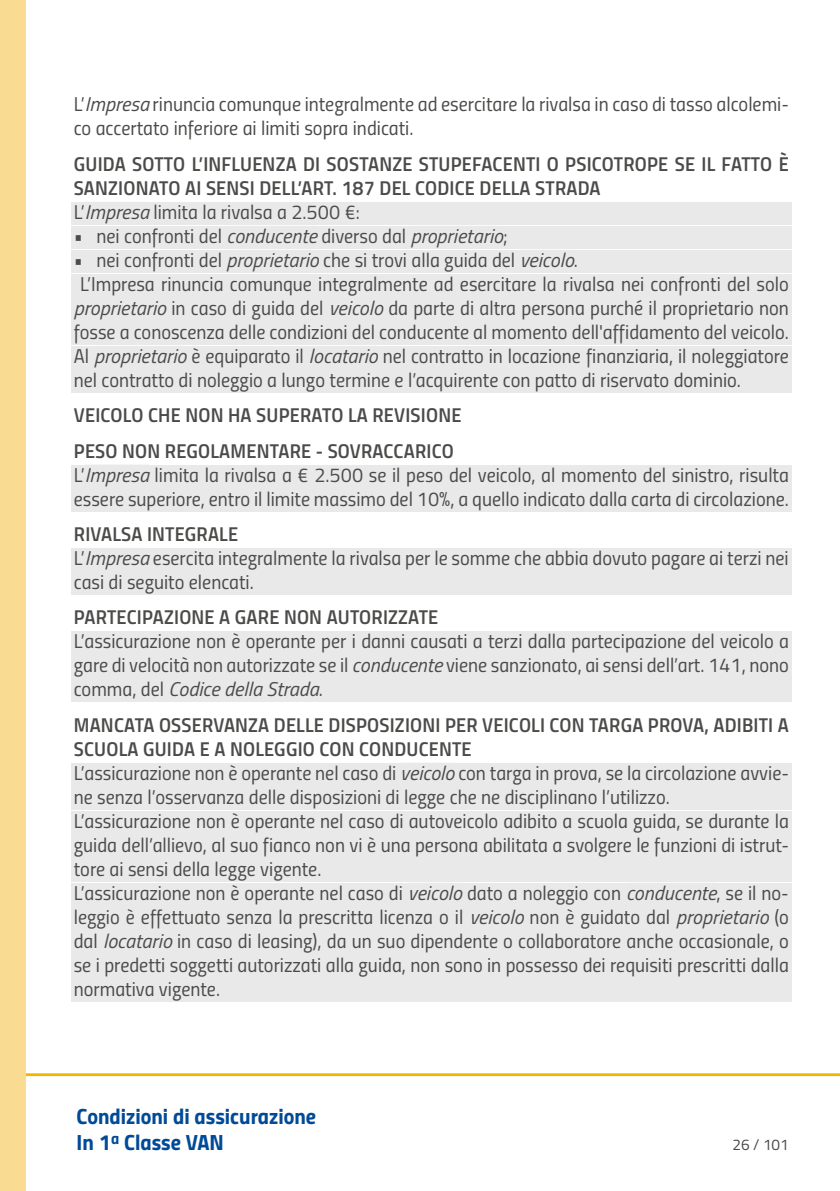
<style>
.page{position:relative;width:840px;height:1191px;background:#fff}
.page>*{position:absolute;margin:0;border:0;box-sizing:border-box;transform-origin:0 0}
.t1{font:22px/26px "Titillium Bold Upright";color:#004a97}
.t2{font:20px/24px "Titillium Regular Upright";color:#4b4b4a}
.t3{font:20px/24px "Titillium Semibold Upright";letter-spacing:.01em;color:#4b4b4a}
.t4{font:italic 20px "Titillium";color:#4b4b4a}
.t5{font:15.4px "Titillium";color:#4b4b4a}
.s1{font-family:"Titillium";font-style:italic}
.s2{font-family:"Titillium Regular Upright";font-style:normal}
</style>
<div class="page">
<hr style="left:0;top:1073px;width:839px;height:3px;background:#f1b600">
<div style="left:0;top:0;width:26px;height:1191px;background:#fadb92"></div>
<div style="left:71px;top:202px;width:720px;height:22px;background:#e9e9e9"></div>
<div style="left:71px;top:226px;width:720px;height:22px;background:#e9e9e9"></div>
<div style="left:71px;top:250px;width:720px;height:22px;background:#e9e9e9"></div>
<div style="left:71px;top:274px;width:720px;height:70px;background:#e9e9e9"></div>
<div style="left:71px;top:346px;width:720px;height:46px;background:#e9e9e9"></div>
<div style="left:71px;top:465px;width:720px;height:46px;background:#e9e9e9"></div>
<div style="left:85px;top:464px;width:64px;height:22px;background:#e9e9e9"></div>
<div style="left:71px;top:548px;width:720px;height:46px;background:#e9e9e9"></div>
<div style="left:71px;top:631px;width:720px;height:71px;background:#e9e9e9"></div>
<div style="left:71px;top:763px;width:720px;height:46px;background:#e9e9e9"></div>
<div style="left:400px;top:762px;width:54px;height:22px;background:#e9e9e9"></div>
<div style="left:71px;top:811px;width:720px;height:70px;background:#e9e9e9"></div>
<div style="left:71px;top:883px;width:720px;height:118px;background:#e9e9e9"></div>
<div style="left:407px;top:882px;width:55px;height:22px;background:#e9e9e9"></div>
<div style="left:625px;top:882px;width:91px;height:22px;background:#e9e9e9"></div>
<p class="t2" style="left:74px;top:91px;width:716px">L’<span class="s1">Impresa</span> rinuncia comunque integralmente ad esercitare la rivalsa in caso di tasso alcolemi&shy;co accertato inferiore ai limiti sopra indicati.</p>
<p class="t3" style="left:74px;top:151px;width:716px">GUIDA SOTTO L’INFLUENZA DI SOSTANZE STUPEFACENTI O PSICOTROPE SE IL FATTO È<br>SANZIONATO AI SENSI DELL’ART. 187 DEL CODICE DELLA STRADA</p>
<p class="t2" style="left:74px;top:199px;width:287px">L’<span class="s1">Impresa</span> limita la rivalsa a 2.500 €:</p>
<p class="t2" style="left:74px;top:223px;width:435px">• nei confronti del <span class="s1">conducente</span> diverso dal <span class="s1">proprietario</span>;</p>
<p class="t2" style="left:74px;top:247px;width:505px">• nei confronti del <span class="s1">proprietario</span> che si trovi alla guida del <span class="s1">veicolo</span>.</p>
<p class="t2" style="left:80px;top:271px;width:710px">L’Impresa rinuncia comunque integralmente ad esercitare la rivalsa nei confronti del solo</p>
<p class="t2" style="left:74px;top:295px;width:716px"><span class="s1">proprietario</span> in caso di guida del <span class="s1">veicolo</span> da parte di altra persona purché il proprietario non</p>
<p class="t2" style="left:74px;top:319px;width:716px">fosse a conoscenza delle condizioni del conducente al momento dell'affidamento del veicolo.</p>
<p class="t2" style="left:74px;top:343px;width:716px">Al <span class="s1">proprietario</span> è equiparato il <span class="s1">locatario</span> nel contratto in locazione finanziaria, il noleggiatore</p>
<p class="t2" style="left:74px;top:367px;width:668px">nel contratto di noleggio a lungo termine e l’acquirente con patto di riservato dominio.</p>
<p class="t3" style="left:74px;top:396px;width:389px;line-height:35.4px">VEICOLO CHE NON HA SUPERATO LA REVISIONE<br>PESO NON REGOLAMENTARE - SOVRACCARICO</p>
<p class="t2" style="left:74px;top:461px;width:716px">L’<span class="s1">Impresa</span> limita la rivalsa a € 2.500 se il peso del veicolo, al momento del sinistro, risulta essere superiore, entro il limite massimo del 10%, a quello indicato dalla carta di circolazione.</p>
<p class="t3" style="left:74px;top:521px;width:166px">RIVALSA INTEGRALE</p>
<p class="t2" style="left:74px;top:545px;width:716px">L’<span class="s1">Impresa</span> esercita integralmente la rivalsa per le somme che abbia dovuto pagare ai terzi nei casi di seguito elencati.</p>
<p class="t3" style="left:74px;top:604px;width:366px">PARTECIPAZIONE A GARE NON AUTORIZZATE</p>
<p class="t2" style="left:74px;top:628px;width:716px">L’assicurazione non è operante per i danni causati a terzi dalla partecipazione del veicolo a gare di velocità non autorizzate se il <span class="s1">conducente</span> viene sanzionato, ai sensi dell’art. 141, nono</p>
<p class="t4" style="left:74px;top:674px;width:250px"><span class="s2">comma, del</span> Codice della Strada<span class="s2">.</span></p>
<p class="t3" style="left:74px;top:711px;width:716px">MANCATA OSSERVANZA DELLE DISPOSIZIONI PER VEICOLI CON TARGA PROVA, ADIBITI A<br>SCUOLA GUIDA E A NOLEGGIO CON CONDUCENTE</p>
<p class="t2" style="left:74px;top:759px;width:716px">L’assicurazione non è operante nel caso di <span class="s1">veicolo</span> con targa in prova, se la circolazione avvie&shy;ne senza l’osservanza delle disposizioni di legge che ne disciplinano l’utilizzo.<br>L’assicurazione non è operante nel caso di autoveicolo adibito a scuola guida, se durante la guida dell’allievo, al suo fianco non vi è una persona abilitata a svolgere le funzioni di istrut&shy;tore ai sensi della legge vigente.<br>L’assicurazione non è operante nel caso di <span class="s1">veicolo</span> dato a noleggio con <span class="s1">conducente</span>, se il no&shy;leggio è effettuato senza la prescritta licenza o il <span class="s1">veicolo</span> non è guidato dal <span class="s1">proprietario</span> (o dal <span class="s1">locatario</span> in caso di leasing), da un suo dipendente o collaboratore anche occasionale, o se i predetti soggetti autorizzati alla guida, non sono in possesso dei requisiti prescritti dalla normativa vigente.</p>
<p class="t1" style="left:77px;top:1102px;width:241px">Condizioni di assicurazione<br>In 1<sup>a</sup> Classe VAN</p>
<p class="t5" style="left:732px;top:1133px;width:58px">26 / 101</p>
</div>
